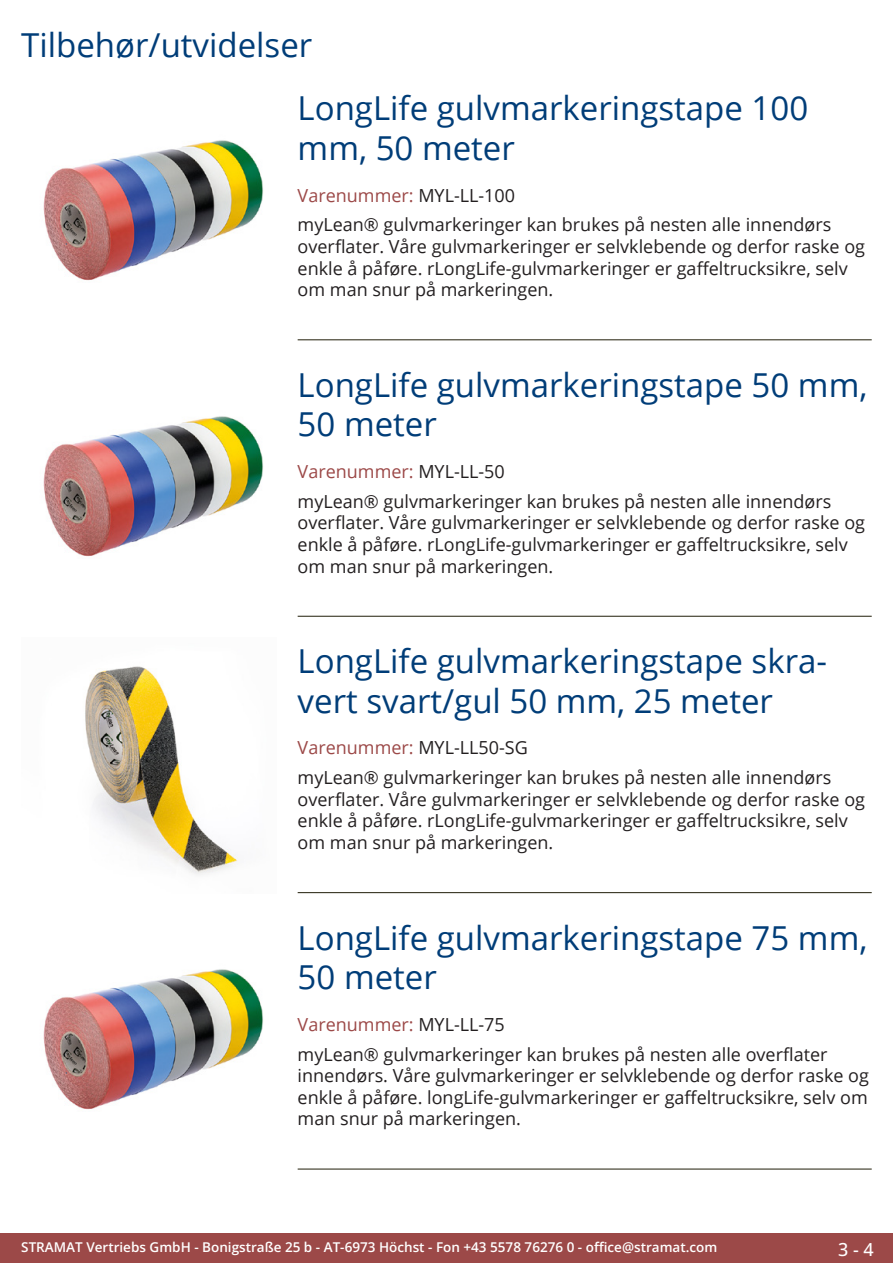
<style>
.page{position:relative;width:893px;height:1263px;background:#fff}
.page>*{position:absolute;margin:0;border:0;box-sizing:border-box;transform-origin:0 0}
.Produkttitel{font:33px/39.6px "Open Sans";color:#003d78}
.RastTitel{font:33px "Open Sans";color:#003d78}
.Beschreibung_Text{font:18px/21.6px "Open Sans";color:#231f20}
.TechDaten_Überschrif{font:18px "Open Sans";color:#9c4948}
.t1{font:500 18px "Open Sans";color:#fff}
.t2{font:600 13.5px "Open Sans";color:#fff}
.s1{color:#231f20}
</style>
<div class="page">
<div style="left:0;top:1233px;width:893px;height:30px;background:#9c4948"></div>
<hr style="left:298px;top:340px;width:574px;height:1px;background:#201d08">
<hr style="left:298px;top:616px;width:574px;height:1px;background:#201d08">
<hr style="left:298px;top:892px;width:574px;height:1px;background:#201d08">
<hr style="left:298px;top:1169px;width:574px;height:1px;background:#201d08">
<img style="left:43px;top:140px;width:220px;height:141px">
<img style="left:43px;top:416px;width:220px;height:141px">
<img style="left:85px;top:666px;width:153px;height:209px">
<img style="left:43px;top:969px;width:220px;height:141px">
<p class="RastTitel" style="left:21px;top:22px;width:293px">Tilbehør/utvidelser</p>
<p class="Produkttitel" style="left:298px;top:88px;width:512px">LongLife gulvmarkeringstape 100 mm, 50 meter</p>
<p class="TechDaten_Überschrif" style="left:298px;top:183px;width:219px">Varenummer: <span class="s1">MYL-LL-100</span></p>
<p class="Beschreibung_Text" style="left:298px;top:214px;width:569px">myLean® gulvmarkeringer kan brukes på nesten alle innendørs overflater. Våre gulvmarkeringer er selvklebende og derfor raske og enkle å påføre. rLongLife-gulvmarkeringer er gaffeltrucksikre, selv om man snur på markeringen.</p>
<p class="Produkttitel" style="left:298px;top:364px;width:571px">LongLife gulvmarkeringstape 50 mm,<br>50 meter</p>
<p class="TechDaten_Überschrif" style="left:298px;top:459px;width:209px">Varenummer: <span class="s1">MYL-LL-50</span></p>
<p class="Beschreibung_Text" style="left:298px;top:490px;width:569px">myLean® gulvmarkeringer kan brukes på nesten alle innendørs overflater. Våre gulvmarkeringer er selvklebende og derfor raske og enkle å påføre. rLongLife-gulvmarkeringer er gaffeltrucksikre, selv om man snur på markeringen.</p>
<p class="Produkttitel" style="left:298px;top:640px;width:528px">LongLife gulvmarkeringstape skra&shy;vert svart/gul 50 mm, 25 meter</p>
<p class="TechDaten_Überschrif" style="left:298px;top:735px;width:232px">Varenummer: <span class="s1">MYL-LL50-SG</span></p>
<p class="Beschreibung_Text" style="left:298px;top:766px;width:569px">myLean® gulvmarkeringer kan brukes på nesten alle innendørs overflater. Våre gulvmarkeringer er selvklebende og derfor raske og enkle å påføre. rLongLife-gulvmarkeringer er gaffeltrucksikre, selv om man snur på markeringen.</p>
<p class="Produkttitel" style="left:298px;top:917px;width:571px">LongLife gulvmarkeringstape 75 mm,<br>50 meter</p>
<p class="TechDaten_Überschrif" style="left:298px;top:1012px;width:209px">Varenummer: <span class="s1">MYL-LL-75</span></p>
<p class="Beschreibung_Text" style="left:298px;top:1043px;width:573px">myLean® gulvmarkeringer kan brukes på nesten alle overflater innendørs. Våre gulvmarkeringer er selvklebende og derfor raske og enkle å påføre. longLife-gulvmarkeringer er gaffeltrucksikre, selv om man snur på markeringen.</p>
<p class="t2" style="left:21px;top:1238px;width:698px">STRAMAT Vertriebs GmbH - Bonigstraße 25 b - AT-6973 Höchst - Fon +43 5578 76276 0 - office@stramat.com</p>
<p class="t1" style="left:838px;top:1237px;width:37px">3 - 4</p>
</div>
